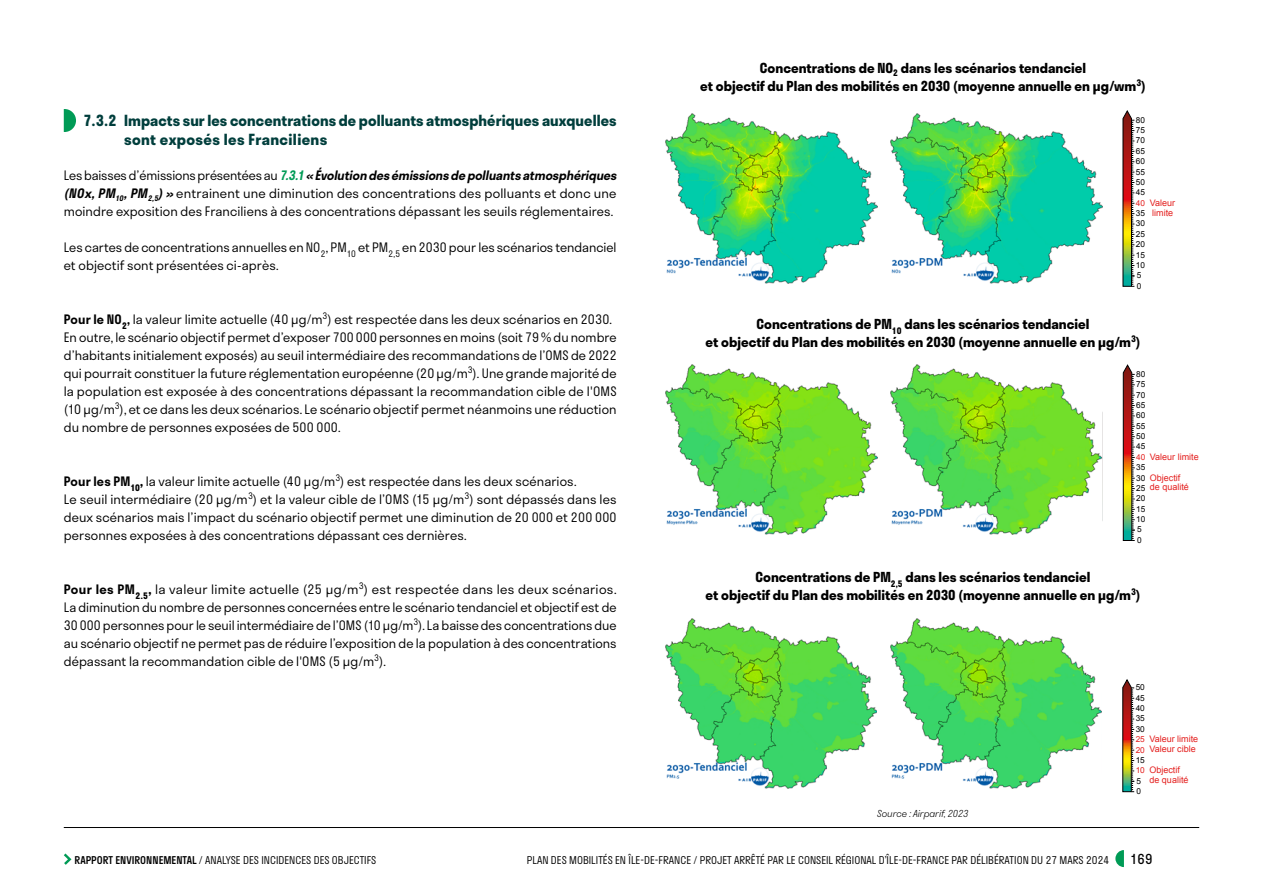
<style>
.page{position:relative;width:1263px;height:893px;background:#fff}
.page>*{position:absolute;margin:0;border:0;box-sizing:border-box;transform-origin:0 0}
.t1{font:700 15px/18.8px "Stratos";letter-spacing:.005em;color:#003e3c}
.t2{font:700 13.5px/18px "Stratos";color:#000;text-align:center}
.t3{font:13.5px "Stratos";color:#000}
.t4{font:300 12.75px/18px "Stratos";letter-spacing:.005em;color:#000}
.t5{font:300 10.5px "Stratos";color:#000}
.t6{font:italic 300 9.45px "Stratos";color:#000}
.t7{font:9px/9.8px "Arial";color:#e4201f}
.t8{font:9px/10.8px "Arial";color:#000;text-align:center}
.t9{font:8.25px/10.4px "Arial";color:#000;text-align:justify}
.t10{font:8.25px/10.4px "Arial";color:#e4201f}
.s1{font-weight:600;font-style:italic;color:#009b56}
.s2{font-weight:600;font-style:italic}
.s3{font-weight:600}
.s4{font-weight:700}
.s5{font-weight:500}
</style>
<div class="page">
<hr style="left:64px;top:827px;width:1135px;height:1px;background:#000">
<svg style="left:63px;top:853px;width:9px;height:12px"></svg>
<svg style="left:1115px;top:850px;width:9px;height:17px"></svg>
<svg style="left:64px;top:109px;width:12px;height:23px"></svg>
<img style="left:666px;top:113px;width:211px;height:170px">
<img style="left:891px;top:113px;width:211px;height:170px">
<img style="left:666px;top:365px;width:211px;height:170px">
<img style="left:890px;top:365px;width:212px;height:170px">
<img style="left:666px;top:618px;width:211px;height:170px">
<img style="left:890px;top:618px;width:212px;height:170px">
<svg style="left:1122px;top:679px;width:12px;height:114px"></svg>
<svg style="left:1122px;top:364px;width:13px;height:177px;background:#9d7450"></svg>
<svg style="left:1122px;top:110px;width:12px;height:177px;background:#936741"></svg>
<p class="t1" style="left:124px;top:111px;width:494px;text-indent:-41px">7.3.2 Impacts sur les concentrations de polluants atmosphériques auxquelles sont exposés les Franciliens</p>
<p class="t4" style="left:64px;top:166px;width:558px">L e s b a i s s e s d ’ é m i s s i o n s p r é s e n t é e s a u <span class="s1">7.3.1</span><span class="s2">« Évolution desémissionsde polluantsatmosphériques (NOx,PM</span><sub>10</sub><span class="s2">,PM</span><sub>2,5</sub><span class="s2">)»</span> entrainent une diminution des concentrations des polluants et donc une moindre exposition des Franciliens à des concentrations dépassant les seuils réglementaires.</p>
<p class="t4" style="left:64px;top:238px;width:554px">Les cartes de concentrations annuelles en NO<sub>2</sub>, PM<sub>10</sub> et PM<sub>2,5</sub> en 2030 pour les scénarios tendanciel et objectif sont présentées ci-après.</p>
<p class="t4" style="left:64px;top:310px;width:554px"><span class="s3">Pour le NO</span><sub>2</sub><span class="s3">,</span> la valeur limite actuelle (40 µg/m<sup>3</sup>) est respectée dans les deux scénarios en 2030.<br>En outre, le scénario objectif permet d’exposer 700 000 personnes en moins (soit 79 % du nombre d’habitants initialement exposés) au seuil intermédiaire des recommandations de l’OMS de 2022 qui pourrait constituer la future réglementation européenne (20 µg/m<sup>3</sup>). Une grande majorité de la population est exposée à des concentrations dépassant la recommandation cible de l'OMS (10 µg/m<sup>3</sup>), et ce dans les deux scénarios. Le scénario objectif permet néanmoins une réduction du nombre de personnes exposées de 500 000.</p>
<p class="t4" style="left:64px;top:472px;width:554px"><span class="s3">Pour les PM</span><sub>10</sub><span class="s4">,</span> la valeur limite actuelle (40 µg/m<sup>3</sup>) est respectée dans les deux scénarios.<br>Le seuil intermédiaire (20 µg/m<sup>3</sup>) et la valeur cible de l’OMS (15 µg/m<sup>3</sup>) sont dépassés dans les deux scénarios mais l’impact du scénario objectif permet une diminution de 20 000 et 200 000 personnes exposées à des concentrations dépassant ces dernières.</p>
<p class="t4" style="left:64px;top:580px;width:554px;text-align:justify"><span class="s3">Pour les PM</span><sub>2.5</sub><span class="s4">,</span> la valeur limite actuelle (25 µg/m<sup>3</sup>) est respectée dans les deux scénarios.<br>La diminution du nombre de personnes concernées entre le scénario tendanciel et objectif est de 30 000 personnes pour le seuil intermédiaire de l’OMS (10 µg/m<sup>3</sup>). La baisse des concentrations due au scénario objectif ne permet pas de réduire l’exposition de la population à des concentrations dépassant la recommandation cible de l'OMS (5 µg/m<sup>3</sup>).</p>
<p class="t2" style="left:700px;top:58px;width:447px">Concentrations de NO<sub>2</sub> dans les scénarios tendanciel<br>et objectif du Plan des mobilités en 2030 (moyenne annuelle en µg/wm<sup>3</sup>)</p>
<p class="t8" style="left:1091px;top:78px;width:75px">Moyenne annuelle en g/m<sup>3</sup></p>
<p class="t9" style="left:1136px;top:115px;width:11px">80<br>75<br>70<br>65<br>60<br>55<br>50<br>45</p>
<p class="t10" style="left:1136px;top:198px;width:11px">40</p>
<p class="t9" style="left:1136px;top:208px;width:11px;text-align:left">35<br>30<br>25<br>20<br>15<br>10<br>5<br>0</p>
<p class="t7" style="left:1150px;top:197px;width:27px;line-height:10.8px">Valeur limite</p>
<p class="t2" style="left:705px;top:314px;width:436px">Concentrations de PM<sub>10</sub> dans les scénarios tendanciel<br>et objectif du Plan des mobilités en 2030 (moyenne annuelle en µg/m<sup>3</sup>)</p>
<p class="t9" style="left:1136px;top:369px;width:11px">80<br>75<br>70<br>65<br>60<br>55<br>50<br>45</p>
<p class="t10" style="left:1136px;top:452px;width:11px">40</p>
<p class="t9" style="left:1136px;top:462px;width:11px;text-align:left">35<br>30<br>25<br>20<br>15<br>10<br>5<br>0</p>
<p class="t7" style="left:1150px;top:473px;width:41px">Objectif de qualité</p>
<p class="t7" style="left:1150px;top:452px;width:50px">Valeur limite</p>
<p class="t2" style="left:705px;top:568px;width:436px">Concentrations de PM<sub>2,5</sub> dans les scénarios tendanciel<br>et objectif du Plan des mobilités en 2030 (moyenne annuelle en µg/m<sup>3</sup>)</p>
<p class="t6" style="left:877px;top:806px;width:93px">Source : Airparif, 2023</p>
<p class="t9" style="left:1136px;top:682px;width:11px">50<br>45<br>40<br>35<br>30</p>
<p class="t10" style="left:1136px;top:734px;width:11px">25<br>20</p>
<p class="t9" style="left:1136px;top:755px;width:11px">15</p>
<p class="t10" style="left:1136px;top:765px;width:11px">10</p>
<p class="t9" style="left:1137px;top:776px;width:6px">5<br>0</p>
<p class="t7" style="left:1149px;top:734px;width:50px;line-height:10.4px">Valeur limite<br>Valeur cible</p>
<p class="t7" style="left:1149px;top:765px;width:41px">Objectif de qualité</p>
<p class="t5" style="left:75px;top:852px;width:303px"><span class="s5">RAPPORT ENVIRONNEMENTAL</span> / ANALYSE DES INCIDENCES DES OBJECTIFS</p>
<p class="t5" style="left:527px;top:852px;width:584px">PLAN DES MOBILITÉS EN ÎLE-DE-FRANCE / PROJET ARRÊTÉ PAR LE CONSEIL RÉGIONAL D’ÎLE-DE-FRANCE PAR DÉLIBÉRATION DU 27 MARS 2024</p>
<p class="t3" style="left:1130px;top:848px;width:24px">169</p>
</div>
